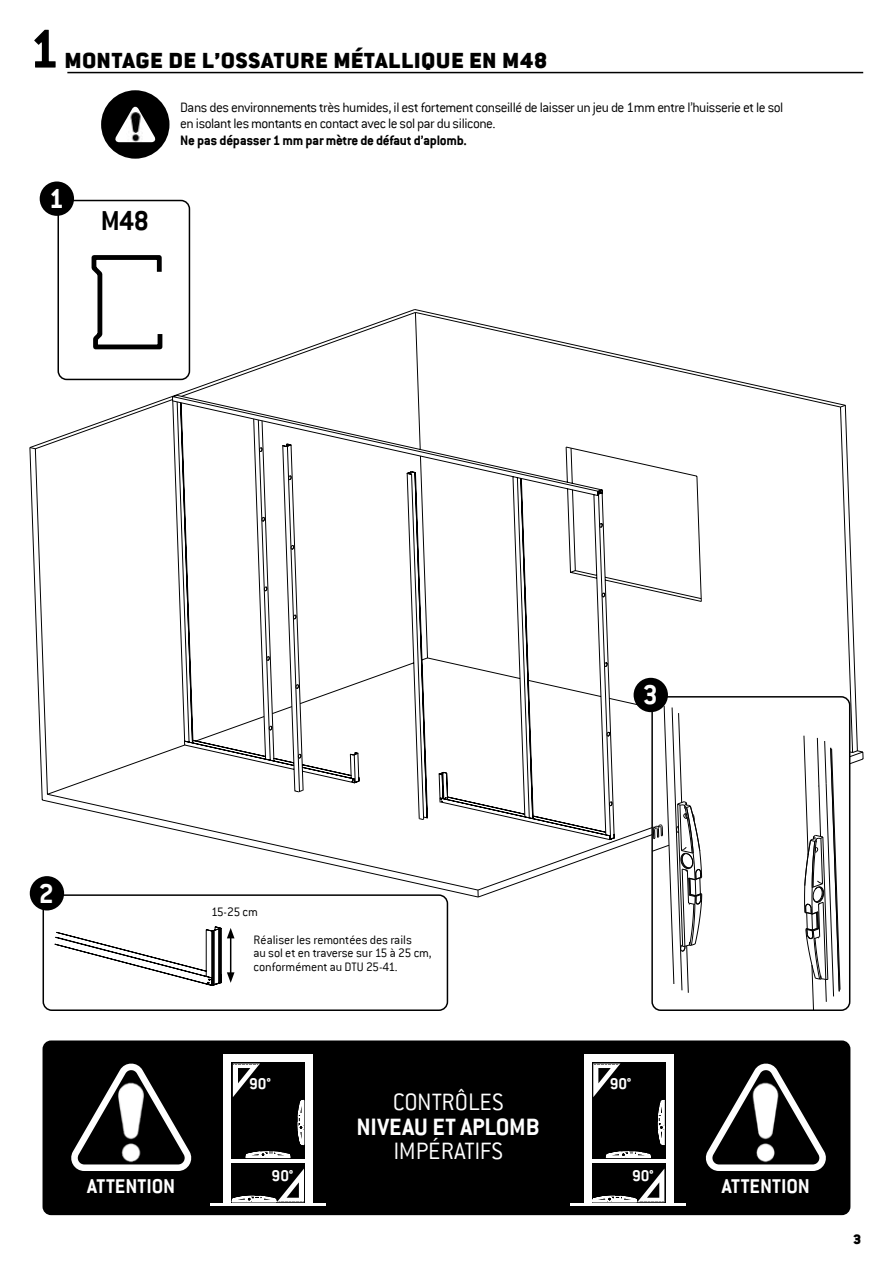
<style>
.page{position:relative;width:893px;height:1263px;background:#fff}
.page>*{position:absolute;margin:0;border:0;box-sizing:border-box;transform-origin:0 0}
.t1{font:700 60px "Conduit ITC";color:#000}
.t2{font:700 30px "Conduit ITC";color:#fff}
.t3{font:700 30px "Conduit ITC";color:#000}
.t4{font:300 26.1px "Conduit ITC";color:#fff}
.t5{font:700 26.1px "Conduit ITC";color:#fff}
.t6{font:900 24px "Conduit ITC";letter-spacing:.04em;color:#000}
.t7{font:700 22.05px "Conduit ITC";color:#fff}
.t8{font:700 17.1px "Conduit ITC";color:#fff}
.t9{font:300 15px/16.5px "Conduit ITC";letter-spacing:-.035em;color:#000}
.t10{font:700 15px "Conduit ITC";letter-spacing:-.02em;color:#000}
.t11{font:900 15px "Conduit ITC";color:#000}
.t12{font:300 13.5px/13.5px "Conduit ITC";letter-spacing:-.015em;color:#000}
</style>
<div class="page">
<svg style="left:29px;top:312px;width:253px;height:586px"></svg>
<svg style="left:282px;top:309px;width:582px;height:589px"></svg>
<svg style="left:172px;top:395px;width:443px;height:445px"></svg>
<svg style="left:259px;top:447px;width:354px;height:359px"></svg>
<div style="left:43px;top:895px;width:404px;height:115px;background:#fff;border-radius:9px"></div>
<div style="left:43px;top:894px;width:405px;height:117px;border:2px solid #000;border-radius:9px"></div>
<hr style="left:67px;top:72px;width:796px;height:1px;background:#000">
<div style="left:30px;top:876px;width:34px;height:34px;background:#000;border-radius:50%"></div>
<div style="left:101px;top:90px;width:68px;height:69px;background:#000;border-radius:50%"></div>
<svg style="left:115px;top:106px;width:41px;height:36px"></svg>
<img style="left:127px;top:111px;width:17px;height:31px">
<div style="left:43px;top:1040px;width:807px;height:175px;background:#000;border-radius:9px"></div>
<svg style="left:71px;top:1063px;width:121px;height:108px"></svg>
<svg style="left:705px;top:1063px;width:121px;height:108px"></svg>
<hr style="left:210px;top:1203px;width:116px;height:3px;background:#fff">
<div style="left:224px;top:1060px;width:7px;height:145px;background:#fff"></div>
<div style="left:306px;top:1060px;width:7px;height:145px;background:#fff"></div>
<div style="left:224px;top:1054px;width:89px;height:8px;background:#fff"></div>
<hr style="left:227px;top:1159px;width:82px;height:3px;background:#fff">
<svg style="left:233px;top:1063px;width:27px;height:34px"></svg>
<svg style="left:245px;top:1151px;width:46px;height:7px"></svg>
<svg style="left:231px;top:1168px;width:73px;height:35px"></svg>
<svg style="left:297px;top:1099px;width:8px;height:46px"></svg>
<hr style="left:571px;top:1203px;width:115px;height:3px;background:#fff">
<div style="left:584px;top:1060px;width:7px;height:145px;background:#fff"></div>
<div style="left:666px;top:1060px;width:7px;height:145px;background:#fff"></div>
<div style="left:584px;top:1054px;width:89px;height:8px;background:#fff"></div>
<hr style="left:587px;top:1159px;width:83px;height:3px;background:#fff">
<svg style="left:593px;top:1063px;width:27px;height:34px"></svg>
<svg style="left:605px;top:1151px;width:46px;height:7px"></svg>
<svg style="left:591px;top:1168px;width:73px;height:35px"></svg>
<svg style="left:658px;top:1100px;width:7px;height:45px"></svg>
<svg style="left:54px;top:926px;width:180px;height:60px"></svg>
<div style="left:58px;top:200px;width:131px;height:179px;background:#fff;border-radius:9px"></div>
<div style="left:57px;top:200px;width:133px;height:180px;border:2px solid #000;border-radius:9px"></div>
<div style="left:40px;top:181px;width:34px;height:35px;background:#000;border-radius:50%"></div>
<svg style="left:91px;top:255px;width:72px;height:95px"></svg>
<svg style="left:654px;top:697px;width:196px;height:313px"></svg>
<div style="left:651px;top:696px;width:199px;height:315px;border:2px solid #000;border-radius:9px"></div>
<div style="left:634px;top:678px;width:34px;height:34px;background:#000;border-radius:50%"></div>
<h1 class="t1" style="left:29px;top:14px;width:32px">1</h1>
<h3 class="t6" style="left:65px;top:46px;width:484px">MONTAGE DE L’OSSATURE MÉTALLIQUE EN M48</h3>
<p class="t9" style="left:180px;top:99px;width:604px">Dans des environnements très humides, il est fortement conseillé de laisser un jeu de 1mm entre l’huisserie et le sol en isolant les montants en contact avec le sol par du silicone.</p>
<p class="t10" style="left:180px;top:131px;width:288px">Ne pas dépasser 1 mm par mètre de défaut d’aplomb.</p>
<h2 class="t2" style="left:49px;top:181px;width:17px">1</h2>
<h2 class="t3" style="left:101px;top:203px;width:50px">M48</h2>
<h2 class="t2" style="left:643px;top:677px;width:17px">3</h2>
<h2 class="t2" style="left:39px;top:875px;width:17px">2</h2>
<p class="t12" style="left:211px;top:905px;width:48px">15-25 cm</p>
<p class="t12" style="left:254px;top:933px;width:180px">Réaliser les remontées des rails<br>au sol et en traverse sur 15 à 25 cm, conformément au DTU 25-41.</p>
<p class="t8" style="left:249px;top:1073px;width:23px">90°</p>
<h3 class="t4" style="left:393px;top:1088px;width:112px">CONTRÔLES</h3>
<h3 class="t5" style="left:356px;top:1111px;width:185px">NIVEAU ET APLOMB</h3>
<h3 class="t4" style="left:393px;top:1137px;width:111px">IMPÉRATIFS</h3>
<p class="t8" style="left:610px;top:1073px;width:23px">90°</p>
<p class="t8" style="left:272px;top:1166px;width:23px">90°</p>
<p class="t8" style="left:632px;top:1166px;width:23px">90°</p>
<h3 class="t7" style="left:87px;top:1173px;width:89px">ATTENTION</h3>
<h3 class="t7" style="left:722px;top:1173px;width:89px">ATTENTION</h3>
<p class="t11" style="left:853px;top:1230px;width:10px">3</p>
</div>
